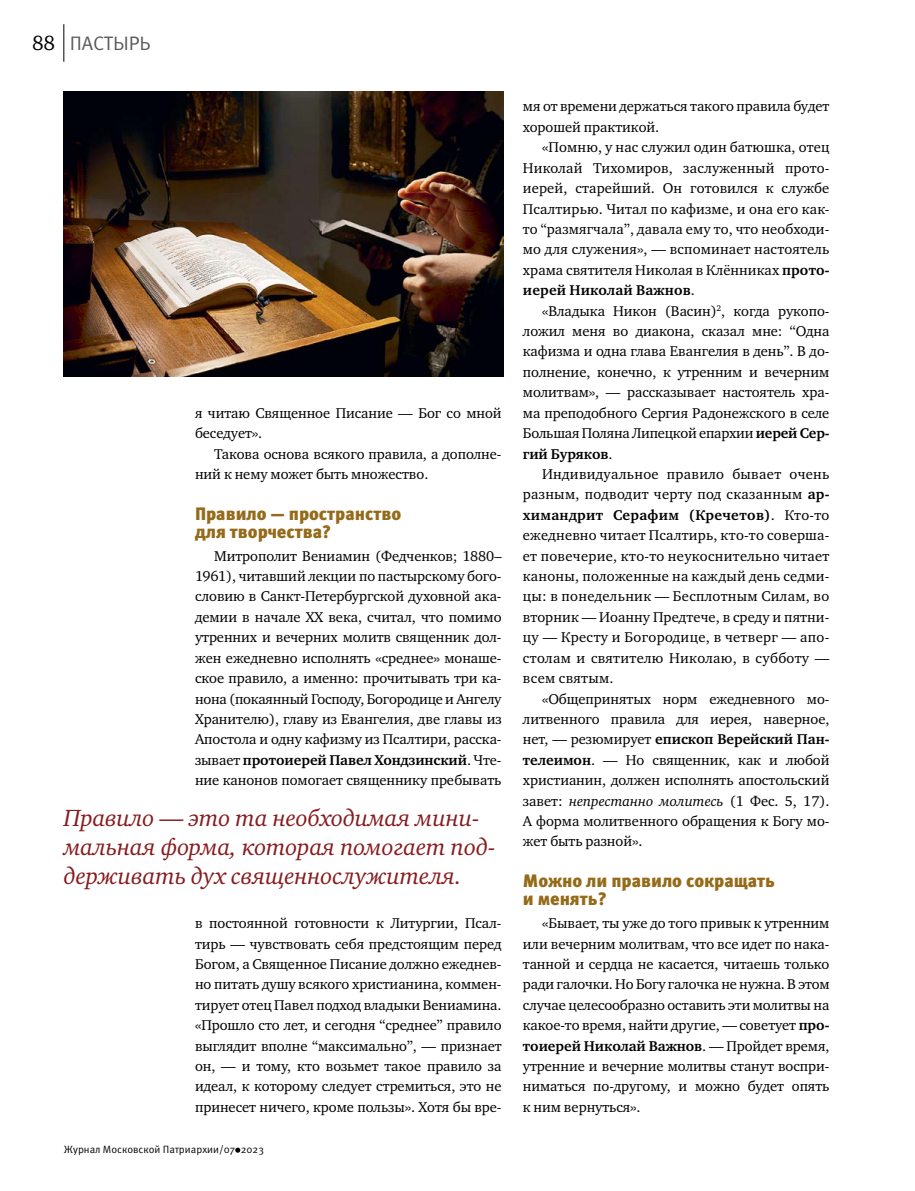
<style>
.page{position:relative;width:915px;height:1191px;background:#fff}
.page>*{position:absolute;margin:0;border:0;box-sizing:border-box;transform-origin:0 0}
.t1{font:italic 24px/28.8px "Charter ITC";letter-spacing:-.01em;color:#861b1e}
.t2{font:19.5px "Meta Pro";letter-spacing:-.005em;color:#58595b}
.t3{font:900 18px/18px "Meta Pro";letter-spacing:-.005em;color:#956b1a}
.t4{font:14.55px/20.4px "Charter ITC";letter-spacing:-.005em;color:#000;text-align:justify}
.t5{font:10.5px "Meta Pro";color:#000}
.s1{font-family:"Charter ITC";font-size:21px;color:#000}
.s2{font-weight:700}
.s3{font-style:italic}
</style>
<div class="page">
<svg style="left:235px;top:1147px;width:5px;height:5px"></svg>
<hr style="left:63px;top:24px;width:1px;height:38px;background:#000">
<img style="left:64px;top:91px;width:439px;height:286px">
<h2 class="t2" style="left:32px;top:31px;width:120px"><span class="s1">88</span> ПАСТЫРЬ</h2>
<p class="t4" style="left:195px;top:402px;width:308px">я читаю Священное Писание — Бог со мной беседует».</p>
<p class="t4" style="left:195px;top:443px;width:308px;text-indent:19px">Такова основа всякого правила, а дополне&shy;ний к нему может быть множество.</p>
<p class="t3" style="left:195px;top:505px;width:208px">Правило — пространство для творчества?</p>
<p class="t4" style="left:195px;top:545px;width:308px;text-indent:19px">Митрополит Вениамин (Федченков; 1880– 1961), читавший лекции по пастырскому бого&shy;словию в Санкт-Петербургской духовной ака&shy;демии в начале XX века, считал, что помимо утренних и вечерних молитв священник дол&shy;жен ежедневно исполнять «среднее» монаше&shy;ское правило, а именно: прочитывать три ка&shy;нона (покаянный Господу, Богородице и Ангелу Хранителю), главу из Евангелия, две главы из Апостола и одну кафизму из Псалтири, расска&shy;зывает <span class="s2">протоиерей Павел Хондзинский</span>. Чте&shy;ние канонов помогает священнику пребывать</p>
<h1 class="t1" style="left:64px;top:803px;width:433px">Правило — это та необходимая мини&shy;мальная форма, которая помогает под&shy;держивать дух священнослужителя.</h1>
<p class="t4" style="left:195px;top:913px;width:308px">в постоянной готовности к Литургии, Псал&shy;тирь — чувствовать себя предстоящим перед Богом, а Священное Писание должно ежеднев&shy;но питать душу всякого христианина, коммен&shy;тирует отец Павел подход владыки Вениамина. «Прошло сто лет, и сегодня “среднее” правило выглядит вполне “максимально”, — признает он, — и тому, кто возьмет такое правило за идеал, к которому следует стремиться, это не принесет ничего, кроме пользы». Хотя бы вре-</p>
<p class="t5" style="left:64px;top:1142px;width:201px">Журнал Московской Патриархии/07 2023</p>
<p class="t4" style="left:522px;top:96px;width:308px">мя от времени держаться такого правила будет хорошей практикой.</p>
<p class="t4" style="left:522px;top:137px;width:308px;text-indent:19px">«Помню, у нас служил один батюшка, отец Николай Тихомиров, заслуженный прото&shy;иерей, старейший. Он готовился к службе Псалтирью. Читал по кафизме, и она его как&shy;то “размягчала”, давала ему то, что необходи&shy;мо для служения», — вспоминает настоятель храма святителя Николая в Клённиках <span class="s2">прото&shy;иерей Николай Важнов</span>.</p>
<p class="t4" style="left:522px;top:300px;width:308px;text-indent:19px">«Владыка Никон (Васин)<sup>2</sup>, когда рукопо&shy;ложил меня во диакона, сказал мне: “Одна кафизма и одна глава Евангелия в день”. В до&shy;полнение, конечно, к утренним и вечерним молитвам», — рассказывает настоятель хра&shy;ма преподобного Сергия Радонежского в селе Большая Поляна Липецкой епархии <span class="s2">иерей Сер&shy;гий Буряков</span>.</p>
<p class="t4" style="left:522px;top:464px;width:308px;text-indent:19px">Индивидуальное правило бывает очень разным, подводит черту под сказанным <span class="s2">ар&shy;химандрит Серафим (Кречетов)</span>. Кто-то ежедневно читает Псалтирь, кто-то соверша&shy;ет повечерие, кто-то неукоснительно читает каноны, положенные на каждый день седми&shy;цы: в понедельник — Бесплотным Силам, во вторник — Иоанну Предтече, в среду и пятни&shy;цу — Кресту и Богородице, в четверг — апо&shy;столам и святителю Николаю, в субботу — всем святым.</p>
<p class="t4" style="left:522px;top:688px;width:308px;text-indent:19px">«Общепринятых норм ежедневного мо&shy;литвенного правила для иерея, наверное, нет, — резюмирует <span class="s2">епископ Верейский Пан&shy;телеимон</span>. — Но священник, как и любой христианин, должен исполнять апостольский завет: <span class="s3">непрестанно молитесь</span> (1 Фес. 5, 17).<br>А форма молитвенного обращения к Богу мо&shy;жет быть разной».</p>
<p class="t3" style="left:522px;top:872px;width:254px">Можно ли правило сокращать и менять?</p>
<p class="t4" style="left:522px;top:913px;width:308px;text-indent:19px">«Бывает, ты уже до того привык к утренним или вечерним молитвам, что все идет по нака&shy;танной и сердца не касается, читаешь только ради галочки. Но Богу галочка не нужна. В этом случае целесообразно оставить эти молитвы на какое-то время, найти другие, — советует <span class="s2">про&shy;тоиерей Николай Важнов</span>. — Пройдет время, утренние и вечерние молитвы станут воспри&shy;ниматься по-другому, и можно будет опять к ним вернуться».</p>
</div>
